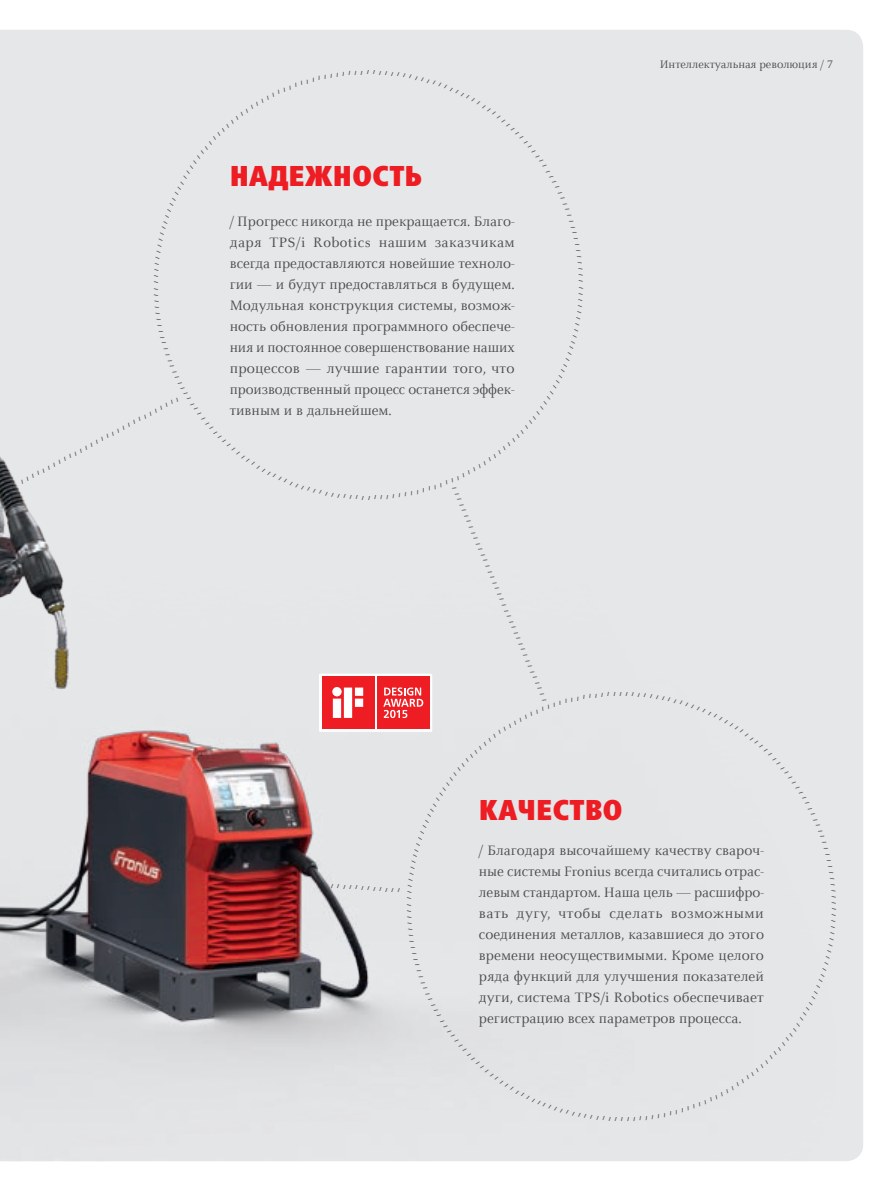
<style>
.page{position:relative;width:893px;height:1191px;background:#fff}
.page>*{position:absolute;margin:0;border:0;box-sizing:border-box;transform-origin:0 0}
.t1{font:900 condensed 30px "Frutiger Next LTW1 G";color:#ee1d23}
.t2{font:15px/21px "Celeste Offc Pro";color:#4b4c4d;text-align:justify}
.t3{font:12px "Celeste Offc Pro";color:#4b4c4d}
.t4{font:900 condensed 6px "Frutiger Next LTW1 G";color:#4b4c4d}
</style>
<div class="page">
<div style="left:0;top:30px;width:863px;height:48px;background:#e6e7e9"></div>
<img style="left:0;top:78px;width:863px;height:1083px">
<div style="left:319px;top:674px;width:113px;height:57px;background:#fff"></div>
<div style="left:322px;top:676px;width:52px;height:53px;background:#ee1d23"></div>
<svg style="left:332px;top:687px;width:31px;height:31px"></svg>
<div style="left:377px;top:676px;width:52px;height:53px;background:#ee1d23"></div>
<div style="left:383px;top:687px;width:232px;height:212px;background:#e4e5e7"></div>
<div style="left:626px;top:692px;width:210px;height:211px;background:#e5e6e8"></div>
<div style="left:627px;top:914px;width:209px;height:207px;background:#e4e5e7"></div>
<div style="left:407px;top:909px;width:210px;height:212px;background:#e4e5e7"></div>
<div style="left:373px;top:70px;width:210px;height:212px;background:#e6e7e9"></div>
<div style="left:374px;top:292px;width:209px;height:207px;background:#e6e7e9"></div>
<div style="left:154px;top:288px;width:210px;height:211px;background:#e6e7e9"></div>
<div style="left:154px;top:71px;width:209px;height:206px;background:#e6e7e9"></div>
<p class="t4" style="left:153px;top:283px;width:3px;rotate:-90deg">/</p>
<p class="t4" style="left:20px;top:479px;width:179px;rotate:-28deg">//////////////////////////////</p>
<p class="t4" style="left:367px;top:69px;width:3px">/</p>
<h1 class="t1" style="left:230px;top:159px;width:194px">Надежность</h1>
<p class="t2" style="left:230px;top:210px;width:286px">/ Прогресс никогда не прекращается. Благо&shy;даря TPS/i Robotics нашим заказчикам всегда предоставляются новейшие техноло&shy;гии — и будут предоставляться в будущем.<br>Модульная конструкция системы, возмож&shy;ность обновления программного обеспече&shy;ния и постоянное совершенствование наших процессов — лучшие гарантии того, что производственный процесс останется эффек&shy;тивным и в дальнейшем.</p>
<p class="t4" style="left:370px;top:501px;width:3px;rotate:180deg">/</p>
<p class="t4" style="left:457px;top:486px;width:233px;rotate:67deg">///////////////////////////////////////</p>
<p class="t4" style="left:584px;top:286px;width:3px;rotate:90deg">/</p>
<p class="t4" style="left:620px;top:690px;width:3px">/</p>
<p class="t3" style="left:660px;top:57px;width:175px">Интеллектуальная революция / 7</p>
<p class="t4" style="left:332px;top:882px;width:70px;rotate:4deg">////////////</p>
<p class="t4" style="left:406px;top:905px;width:3px;rotate:-90deg">/</p>
<h1 class="t1" style="left:479px;top:793px;width:145px">Качество</h1>
<p class="t2" style="left:479px;top:839px;width:287px">/ Благодаря высочайшему качеству свароч&shy;ные системы Fronius всегда считались отрас&shy;левым стандартом. Наша цель — расшифро&shy;вать дугу, чтобы сделать возможными соединения металлов, казавшиеся до этого времени неосуществимыми. Кроме целого ряда функций для улучшения показателей дуги, система TPS/i Robotics обеспечивает регистрацию всех параметров процесса.</p>
<p class="t4" style="left:623px;top:1122px;width:3px;rotate:180deg">/</p>
<p class="t4" style="left:837px;top:908px;width:3px;rotate:90deg">/</p>
</div>
